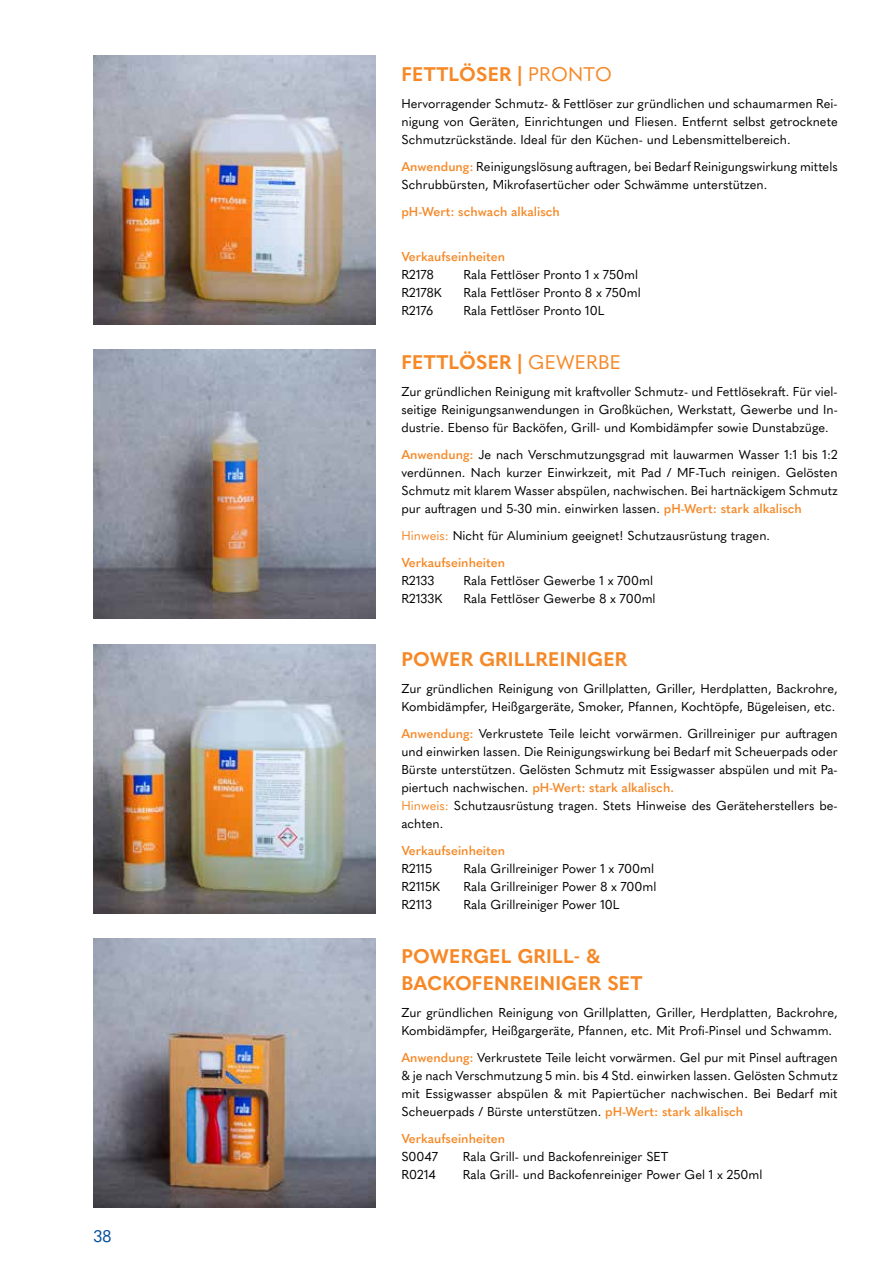
<style>
.page{position:relative;width:893px;height:1263px;background:#fff}
.page>*{position:absolute;margin:0;border:0;box-sizing:border-box;transform-origin:0 0}
.t1{font:700 19.5px/27px "Quasimoda";letter-spacing:.01em;color:#f68826}
.t2{font:16.5px "Quasimoda";color:#004c9c}
.t3{font:12.75px/18px "Quasimoda";color:#000}
.t4{font:600 12.75px "Quasimoda";color:#f68826}
.s1{font-weight:400}
.s2{font-weight:600;color:#f68826}
.s3{color:#f68826}
</style>
<div class="page">
<img style="left:94px;top:55px;width:282px;height:269px">
<img style="left:94px;top:644px;width:282px;height:269px">
<img style="left:94px;top:350px;width:282px;height:269px">
<img style="left:94px;top:939px;width:282px;height:269px">
<p class="t2" style="left:94px;top:1224px;width:20px">38</p>
<h1 class="t1" style="left:401px;top:59px;width:212px">FETTLÖSER | <span class="s1">PRONTO</span></h1>
<p class="t3" style="left:401px;top:94px;width:438px;text-align:justify">Hervorragender Schmutz- &amp; Fettlöser zur gründlichen und schaumarmen Rei&shy;nigung von Geräten, Einrichtungen und Fliesen. Entfernt selbst getrocknete Schmutzrückstände. Ideal für den Küchen- und Lebensmittelbereich.</p>
<p class="t3" style="left:401px;top:157px;width:438px"><span class="s2">Anwendung:</span> Reinigungslösung auftragen, bei Bedarf Reinigungswirkung mittels<br>Schrubbürsten, Mikrofasertücher oder Schwämme unterstützen.</p>
<p class="t4" style="left:401px;top:202px;width:160px">pH-Wert: schwach alkalisch</p>
<p class="t4" style="left:401px;top:247px;width:105px">Verkaufseinheiten</p>
<p class="t3" style="left:401px;top:265px;width:42px">R2178<br>R2178K<br>R2176</p>
<p class="t3" style="left:463px;top:265px;width:179px">Rala Fettlöser Pronto 1 x 750ml<br>Rala Fettlöser Pronto 8 x 750ml<br>Rala Fettlöser Pronto 10L</p>
<h1 class="t1" style="left:401px;top:347px;width:221px">FETTLÖSER | <span class="s1">GEWERBE</span></h1>
<p class="t3" style="left:401px;top:382px;width:438px;text-align:justify">Zur gründlichen Reinigung mit kraftvoller Schmutz- und Fettlösekraft. Für viel&shy;seitige Reinigungsanwendungen in Großküchen, Werkstatt, Gewerbe und In&shy;dustrie. Ebenso für Backöfen, Grill- und Kombidämpfer sowie Dunstabzüge.</p>
<p class="t3" style="left:401px;top:445px;width:438px;text-align:justify"><span class="s2">Anwendung:</span> Je nach Verschmutzungsgrad mit lauwarmen Wasser 1:1 bis 1:2 verdünnen. Nach kurzer Einwirkzeit, mit Pad / MF-Tuch reinigen. Gelösten Schmutz mit klarem Wasser abspülen, nachwischen. Bei hartnäckigem Schmutz pur auftragen und 5-30 min. einwirken lassen. <span class="s2">pH-Wert: stark alkalisch</span></p>
<p class="t3" style="left:401px;top:521px;width:370px;line-height:27px"><span class="s3">Hinweis:</span> Nicht für Aluminium geeignet! Schutzausrüstung tragen.<br><span class="s2">Verkaufseinheiten</span></p>
<p class="t3" style="left:401px;top:571px;width:42px">R2133<br>R2133K</p>
<p class="t3" style="left:463px;top:571px;width:194px">Rala Fettlöser Gewerbe 1 x 700ml<br>Rala Fettlöser Gewerbe 8 x 700ml</p>
<h1 class="t1" style="left:401px;top:644px;width:227px">POWER GRILLREINIGER</h1>
<p class="t3" style="left:401px;top:679px;width:438px">Zur gründlichen Reinigung von Grillplatten, Griller, Herdplatten, Backrohre,<br>Kombidämpfer, Heißgargeräte, Smoker, Pfannen, Kochtöpfe, Bügeleisen, etc.</p>
<p class="t3" style="left:401px;top:724px;width:438px"><span class="s2">Anwendung:</span> Verkrustete Teile leicht vorwärmen. Grillreiniger pur auftragen und einwirken lassen. Die Reinigungswirkung bei Bedarf mit Scheuerpads oder Bürste unterstützen. Gelösten Schmutz mit Essigwasser abspülen und mit Pa&shy;piertuch nachwischen. <span class="s2">pH-Wert: stark alkalisch.<br></span><span class="s3">Hinweis:</span> Schutzausrüstung tragen. Stets Hinweise des Geräteherstellers be&shy;achten.</p>
<p class="t4" style="left:401px;top:841px;width:105px">Verkaufseinheiten</p>
<p class="t3" style="left:401px;top:859px;width:40px">R2115<br>R2115K<br>R2113</p>
<p class="t3" style="left:463px;top:859px;width:195px">Rala Grillreiniger Power 1 x 700ml<br>Rala Grillreiniger Power 8 x 700ml<br>Rala Grillreiniger Power 10L</p>
<h1 class="t1" style="left:401px;top:941px;width:243px">POWERGEL GRILL- &amp;<br>BACKOFENREINIGER SET</h1>
<p class="t3" style="left:401px;top:1003px;width:438px">Zur gründlichen Reinigung von Grillplatten, Griller, Herdplatten, Backrohre,<br>Kombidämpfer, Heißgargeräte, Pfannen, etc. Mit Profi-Pinsel und Schwamm.</p>
<p class="t3" style="left:401px;top:1048px;width:438px;text-align:justify"><span class="s2">Anwendung:</span> Verkrustete Teile leicht vorwärmen. Gel pur mit Pinsel auftragen &amp; je nach Verschmutzung 5 min. bis 4 Std. einwirken lassen. Gelösten Schmutz mit Essigwasser abspülen &amp; mit Papiertücher nachwischen. Bei Bedarf mit Scheuerpads / Bürste unterstützen. <span class="s2">pH-Wert: stark alkalisch</span></p>
<p class="t4" style="left:401px;top:1129px;width:105px">Verkaufseinheiten</p>
<p class="t3" style="left:401px;top:1147px;width:38px">S0047<br>R0214</p>
<p class="t3" style="left:463px;top:1147px;width:301px">Rala Grill- und Backofenreiniger SET<br>Rala Grill- und Backofenreiniger Power Gel 1 x 250ml</p>
</div>
